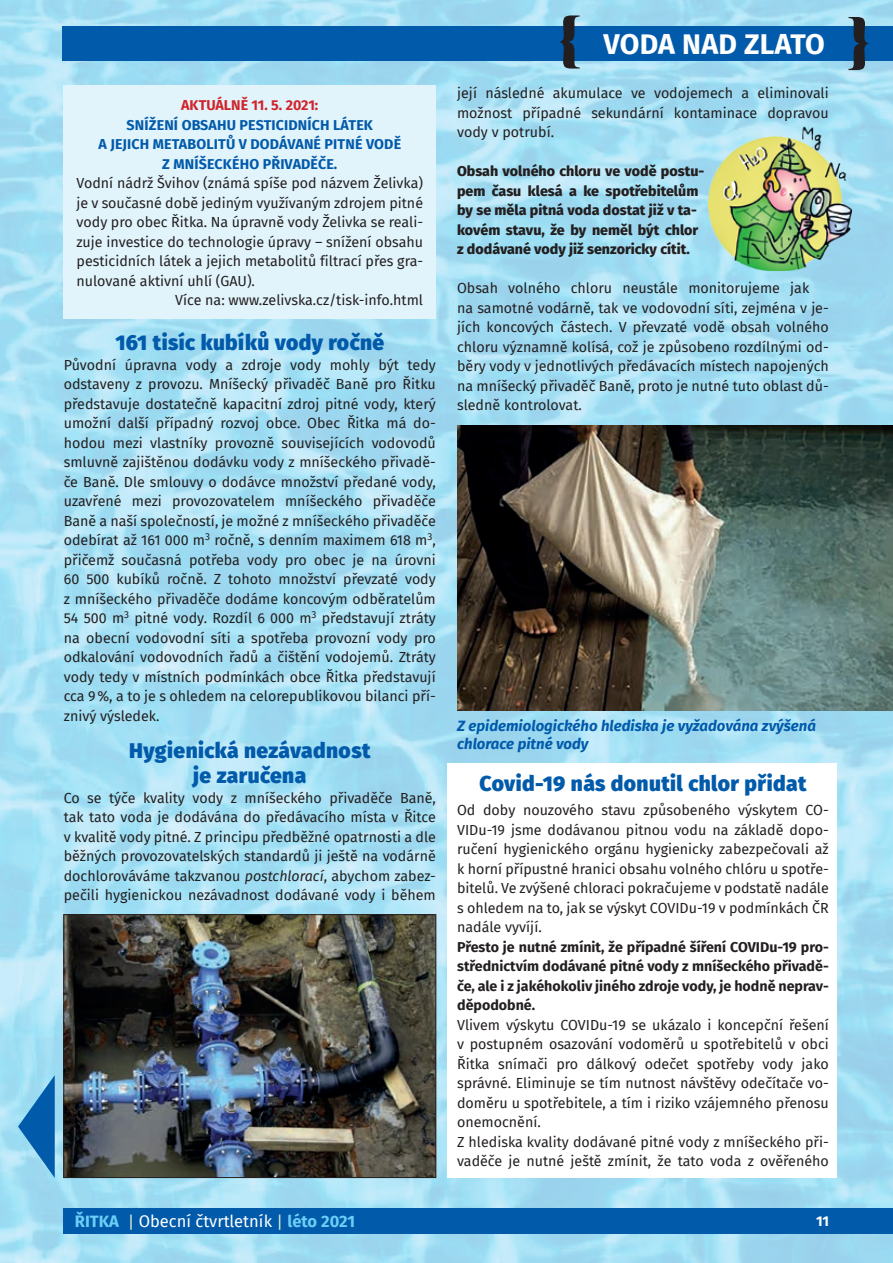
<style>
.page{position:relative;width:893px;height:1263px;background:#fff}
.page>*{position:absolute;margin:0;border:0;box-sizing:border-box;transform-origin:0 0}
.t1{font:700 28.5px "Fira Sans";letter-spacing:.01em;color:#fff}
.t2{font:900 21px/25.2px "Fira Sans";letter-spacing:.02em;color:#015aaa;text-align:center}
.t3{font:16.5px "Fira Sans";color:#fff}
.t4{font:italic 700 15px/18px "Fira Sans";color:#015aaa}
.t5{font:14.25px/19.5px "Fira Sans";color:#231f20;text-align:justify}
.t6{font:700 14.25px/19.5px "Fira Sans";color:#231f20;text-align:justify}
.t7{font:800 14.25px/19.5px "Fira Sans";color:#231f20}
.t8{font:700 14.25px/19.5px "Fira Sans";letter-spacing:.01em;color:#015aaa;text-align:center}
.t9{font:700 14.25px "Fira Sans";color:#d1232a}
.t10{font:700 14.25px "Fira Sans";color:#fff}
.s1{font-style:italic}
.s2{font-weight:700;color:#6bcff6}
.s3{color:#d8e9d2}
</style>
<div class="page">
<img style="left:0;top:0;width:893px;height:1263px">
<div style="left:64px;top:1208px;width:829px;height:25px;background:#015aaa"></div>
<div style="left:64px;top:85px;width:372px;height:234px;background:#e1f4fc"></div>
<div style="left:63px;top:27px;width:830px;height:34px;background:#015aaa"></div>
<img style="left:65px;top:916px;width:369px;height:260px">
<div style="left:63px;top:914px;width:373px;height:264px;border:1px solid #231f20"></div>
<svg style="left:18px;top:1075px;width:37px;height:103px;background:#519cce"></svg>
<img style="left:708px;top:125px;width:144px;height:145px">
<img style="left:457px;top:425px;width:436px;height:285px">
<div style="left:447px;top:763px;width:390px;height:415px;background:#fff"></div>
<svg style="left:559px;top:15px;width:21px;height:54px"></svg>
<svg style="left:848px;top:16px;width:21px;height:54px"></svg>
<p class="t9" style="left:181px;top:93px;width:139px">AKTUÁLNĚ 11. 5. 2021:</p>
<p class="t8" style="left:98px;top:114px;width:304px">SNÍŽENÍ OBSAHU PESTICIDNÍCH LÁTEK<br>A JEJICH METABOLITŮ V DODÁVANÉ PITNÉ VODĚ<br>Z MNÍŠECKÉHO PŘIVADĚČE.</p>
<p class="t5" style="left:77px;top:173px;width:348px">Vodní nádrž Švihov (známá spíše pod názvem Želivka)</p>
<p class="t5" style="left:77px;top:193px;width:348px">je v současné době jediným využívaným zdrojem pitné</p>
<p class="t5" style="left:77px;top:212px;width:348px">vody pro obec Řitka. Na úpravně vody Želivka se reali-</p>
<p class="t5" style="left:77px;top:232px;width:348px">zuje investice do technologie úpravy – snížení obsahu</p>
<p class="t5" style="left:77px;top:251px;width:348px">pesticidních látek a jejich metabolitů filtrací přes gra-</p>
<p class="t5" style="left:77px;top:271px;width:180px">nulované aktivní uhlí (GAU).</p>
<p class="t5" style="left:175px;top:290px;width:249px">Více na: www.zelivska.cz/tisk-info.html</p>
<h2 class="t2" style="left:115px;top:328px;width:270px">161 tisíc kubíků vody ročně</h2>
<p class="t5" style="left:64px;top:354px;width:374px">Původní úpravna vody a zdroje vody mohly být tedy odstaveny z provozu. Mníšecký přivaděč Baně pro Řitku představuje dostatečně kapacitní zdroj pitné vody, který umožní další případný rozvoj obce. Obec Řitka má do&shy;hodou mezi vlastníky provozně souvisejících vodovodů smluvně zajištěnou dodávku vody z mníšeckého přivadě&shy;če Baně. Dle smlouvy o dodávce množství předané vody, uzavřené mezi provozovatelem mníšeckého přivaděče Baně a naší společností, je možné z mníšeckého přivaděče odebírat až 161 000 m<sup>3</sup> ročně, s denním maximem 618 m<sup>3</sup>, přičemž současná potřeba vody pro obec je na úrovni 60 500 kubíků ročně. Z tohoto množství převzaté vody z mníšeckého přivaděče dodáme koncovým odběratelům 54 500 m<sup>3</sup> pitné vody. Rozdíl 6 000 m<sup>3</sup> představují ztráty na obecní vodovodní síti a spotřeba provozní vody pro odkalování vodovodních řadů a čištění vodojemů. Ztráty vody tedy v místních podmínkách obce Řitka představují cca 9%, a to je s ohledem na celorepublikovou bilanci pří&shy;znivý výsledek.</p>
<h2 class="t2" style="left:129px;top:736px;width:243px">Hygienická nezávadnost je zaručena</h2>
<p class="t5" style="left:64px;top:787px;width:374px">Co se týče kvality vody z mníšeckého přivaděče Baně, tak tato voda je dodávána do předávacího místa v Řitce v kvalitě vody pitné. Z principu předběžné opatrnosti a dle běžných provozovatelských standardů ji ještě na vodárně dochlorováváme takzvanou <span class="s1">postchlorací</span>, abychom zabez&shy;pečili hygienickou nezávadnost dodávané vody i během</p>
<h1 class="t1" style="left:603px;top:20px;width:223px">VODA NAD ZLATO</h1>
<p class="t5" style="left:457px;top:83px;width:373px">její následné akumulace ve vodojemech a eliminovali možnost případné sekundární kontaminace dopravou vody v potrubí.</p>
<p class="t7" style="left:457px;top:160px;width:249px">Obsah volného chloru ve vodě postu&shy;pem času klesá a ke spotřebitelům by se měla pitná voda dostat již v ta&shy;kovém stavu, že by neměl být chlor z dodávané vody již senzoricky cítit.</p>
<p class="t5" style="left:457px;top:278px;width:373px;text-align:left">Obsah volného chloru neustále monitorujeme jak na samotné vodárně, tak ve vodovodní síti, zejména v je&shy;jích koncových částech. V převzaté vodě obsah volného chloru významně kolísá, což je způsobeno rozdílnými od&shy;běry vody v jednotlivých předávacích místech napojených na mníšecký přivaděč Baně, proto je nutné tuto oblast dů&shy;sledně kontrolovat.</p>
<p class="t4" style="left:457px;top:715px;width:360px">Z epidemiologického hlediska je vyžadována zvýšená chlorace pitné vody</p>
<h2 class="t2" style="left:479px;top:769px;width:328px">Covid-19 nás donutil chlor přidat</h2>
<p class="t5" style="left:457px;top:800px;width:373px">Od doby nouzového stavu způsobeného výskytem CO-VIDu-19 jsme dodávanou pitnou vodu na základě dopo&shy;ručení hygienického orgánu hygienicky zabezpečovali až k horní přípustné hranici obsahu volného chlóru u spotře&shy;bitelů. Ve zvýšené chloraci pokračujeme v podstatě nadále s ohledem na to, jak se výskyt COVIDu-19 v podmínkách ČR nadále vyvíjí.</p>
<p class="t6" style="left:457px;top:936px;width:373px">Přesto je nutné zmínit, že případné šíření COVIDu-19 pro&shy;střednictvím dodávané pitné vody z mníšeckého přivadě&shy;če, ale i z jakéhokoliv jiného zdroje vody, je hodně neprav&shy;děpodobné.</p>
<p class="t5" style="left:457px;top:1014px;width:373px;text-align:left">Vlivem výskytu COVIDu-19 se ukázalo i koncepční řešení v postupném osazování vodoměrů u spotřebitelů v obci Řitka snímači pro dálkový odečet spotřeby vody jako správné. Eliminuje se tím nutnost návštěvy odečítače vo&shy;doměru u spotřebitele, a tím i riziko vzájemného přenosu onemocnění.<br>Z hlediska kvality dodávané pitné vody z mníšeckého při&shy;vaděče je nutné ještě zmínit, že tato voda z ověřeného</p>
<p class="t3" style="left:75px;top:1208px;width:282px"><span class="s2">ŘITKA</span> <span class="s3">|</span> Obecní čtvrtletník <span class="s3">|</span> <span class="s2">léto 2021</span></p>
<p class="t10" style="left:816px;top:1208px;width:14px">11</p>
</div>
